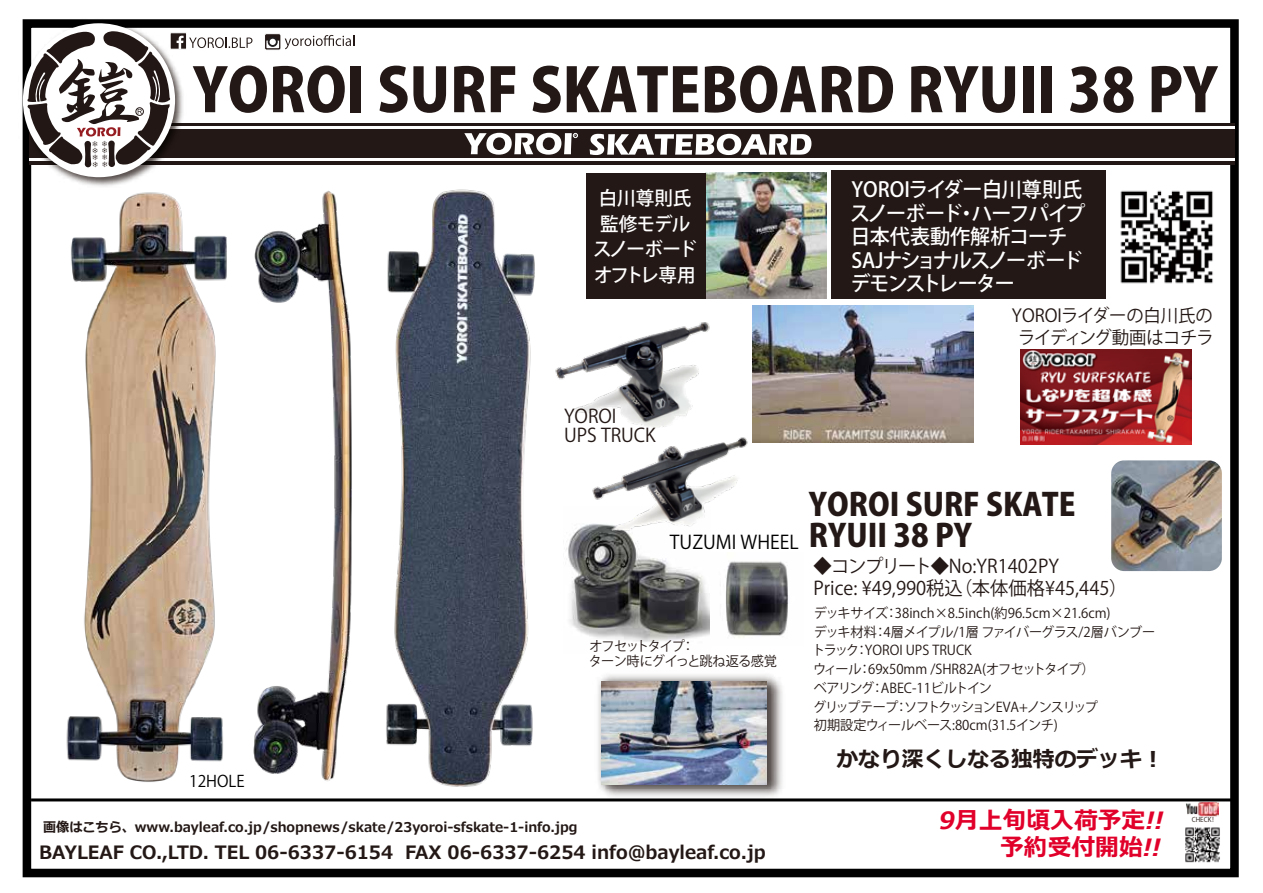
<style>
.page{position:relative;width:1263px;height:893px;background:#fff}
.page>*{position:absolute;margin:0;border:0;box-sizing:border-box;transform-origin:0 0}
.t1{font:800 59.55px "Koz Go Pr 6 N";color:#231815}
.t2{font:800 31.2px/31.2px "Koz Go Pr 6 N";color:#231815}
.t3{font:italic 700 23.85px/27px "Meiryo";color:#e1002a;text-align:right}
.t4{font:700 21.75px "Meiryo";color:#231815}
.t5{font:500 20.55px/23.5px "Koz Go Pr 6 N";letter-spacing:-.045em;color:#fff}
.t6{font:500 19.05px/25.3px "Koz Go Pro";letter-spacing:-.03em;color:#fff;text-align:center}
.t7{font:18.75px/22.5px "Koz Go Pr 6 N";color:#231815}
.t8{font:18.75px "Koz Go Pr 6 N";color:#000}
.t9{font:700 18.45px "Meiryo";color:#231815}
.t10{font:17.85px/21.5px "Koz Go Pr 6 N";letter-spacing:-.015em;color:#231815;text-align:center}
.t11{font:16.05px "Koz Go Pr 6 N";color:#000}
.t12{font:13.5px/18.8px "Koz Go Pr 6 N";letter-spacing:-.02em;color:#231815}
.t13{font:700 13.5px "Meiryo";color:#231815}
.t14{font:13.5px/15px "Koz Go Pr 6 N";letter-spacing:-.06em;color:#231815}
.t15{font:6.75px "Koz Go Pr 6 N";color:#231815}
</style>
<div class="page">
<img style="left:566px;top:525px;width:144px;height:117px">
<div style="left:23px;top:19px;width:1216px;height:858px;border:9px solid #000"></div>
<div style="left:265px;top:34px;width:16px;height:16px;background:#231815;border-radius:2px"></div>
<div style="left:264px;top:33px;width:17px;height:17px;border:1px solid #fff;border-radius:2px"></div>
<svg style="left:266px;top:39px;width:13px;height:9px"></svg>
<svg style="left:285px;top:35px;width:69px;height:14px"></svg>
<div style="left:458px;top:123px;width:776px;height:42px;background:#231815"></div>
<hr style="left:458px;top:127px;width:776px;height:2px;background:#fff">
<hr style="left:458px;top:159px;width:776px;height:2px;background:#fff">
<div style="left:30px;top:123px;width:442px;height:42px;background:#231815"></div>
<hr style="left:30px;top:127px;width:442px;height:2px;background:#fff">
<hr style="left:30px;top:159px;width:442px;height:2px;background:#fff">
<svg style="left:464px;top:133px;width:114px;height:22px"></svg>
<svg style="left:590px;top:134px;width:221px;height:21px"></svg>
<svg style="left:1218px;top:801px;width:2px;height:15px"></svg>
<img style="left:1184px;top:801px;width:34px;height:16px">
<img style="left:1185px;top:827px;width:35px;height:36px">
<img style="left:705px;top:172px;width:121px;height:126px">
<div style="left:586px;top:173px;width:119px;height:125px;background:#231815"></div>
<img style="left:22px;top:19px;width:165px;height:170px">
<svg style="left:22px;top:23px;width:230px;height:155px"></svg>
<img style="left:555px;top:290px;width:159px;height:123px">
<img style="left:586px;top:390px;width:167px;height:167px">
<img style="left:711px;top:552px;width:77px;height:86px">
<div style="left:831px;top:171px;width:275px;height:128px;background:#231815"></div>
<hr style="left:31px;top:798px;width:1203px;height:3px;background:#000">
<img style="left:386px;top:189px;width:149px;height:598px">
<img style="left:59px;top:183px;width:168px;height:599px">
<img style="left:253px;top:190px;width:99px;height:591px">
<img style="left:753px;top:305px;width:220px;height:138px">
<img style="left:1120px;top:190px;width:93px;height:94px">
<img style="left:1020px;top:349px;width:171px;height:95px">
<img style="left:593px;top:674px;width:196px;height:128px">
<svg style="left:605px;top:686px;width:166px;height:103px"></svg>
<img style="left:601px;top:681px;width:166px;height:104px">
<img style="left:1111px;top:460px;width:111px;height:111px">
<h1 class="t1" style="left:193px;top:57px;width:1026px">YOROI SURF SKATEBOARD RYUII 38 PY</h1>
<p class="t11" style="left:189px;top:772px;width:57px">12HOLE</p>
<h3 class="t6" style="left:593px;top:187px;width:105px">白川尊則氏監修モデルスノーボードオフトレ専用</h3>
<h3 class="t5" style="left:850px;top:178px;width:237px">YOROIライダー白川尊則氏スノーボード・ハーフパイプ日本代表動作解析コーチ<br>SAJナショナルスノーボードデモンストレーター</h3>
<h3 class="t10" style="left:1012px;top:305px;width:203px">YOROIライダーの白川氏のライディング動画はコチラ</h3>
<h3 class="t7" style="left:564px;top:407px;width:93px;line-height:18.8px">YOROI<br>UPS TRUCK</h3>
<h3 class="t8" style="left:670px;top:532px;width:130px">TUZUMI WHEEL</h3>
<p class="t14" style="left:589px;top:639px;width:190px">オフセットタイプ：<br>ターン時にグイっと跳ね返る感覚</p>
<h2 class="t2" style="left:809px;top:489px;width:268px">YOROI SURF SKATE<br>RYUII 38 PY</h2>
<h3 class="t7" style="left:813px;top:555px;width:315px">◆コンプリート◆No:YR1402PY<br>Price: ¥49,990税込（本体価格¥45,445）</h3>
<p class="t12" style="left:812px;top:604px;width:345px">デッキサイズ：38inch×8.5inch(約96.5cm×21.6cm)<br>デッキ材料：4層メイプル/1層 ファイバーグラス/2層バンブートラック：YOROI UPS TRUCK 　<br>ウィール：69x50mm /SHR82A(オフセットタイプ）<br>ベアリング：ABEC-11ビルトイン<br>グリップテープ：ソフトクッションEVA+ノンスリップ<br>初期設定ウィールベース:80cm(31.5インチ)</p>
<h3 class="t4" style="left:836px;top:743px;width:329px">かなり深くしなる独特のデッキ︕</h3>
<p class="t13" style="left:43px;top:817px;width:536px">画像はこちら、www.bayleaf.co.jp/shopnews/skate/23yoroi-sfskate-1-info.jpg</p>
<h3 class="t3" style="left:939px;top:808px;width:226px">9月上旬頃入荷予定!!予約受付開始!!</h3>
<p class="t15" style="left:1192px;top:816px;width:26px">CHECK！</p>
<h3 class="t9" style="left:39px;top:839px;width:728px">BAYLEAF CO.,LTD. TEL 06-6337-6154 FAX 06-6337-6254 info@bayleaf.co.jp</h3>
</div>
